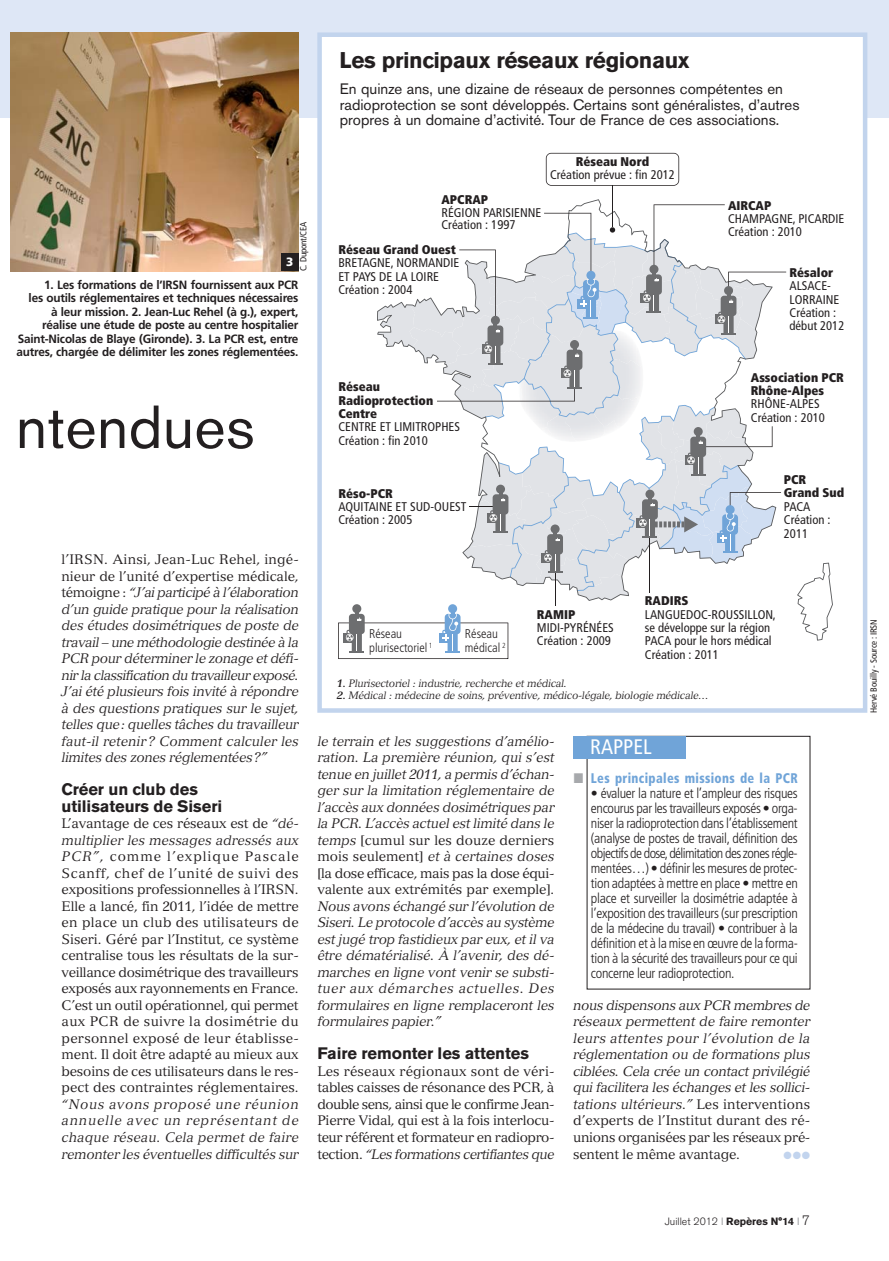
<style>
.page{position:relative;width:889px;height:1261px;background:#fff}
.page>*{position:absolute;margin:0;border:0;box-sizing:border-box;transform-origin:0 0}
.t1{font:60px "Akzidenz Grotesk BE";letter-spacing:.005em;color:#231f20}
.t2{font:700 22.5px "Akzidenz Grotesk BE";letter-spacing:-.015em;color:#231f20}
.t3{font:condensed 21px "Frutiger";color:#fff}
.t4{font:700 16.5px/16.5px "Akzidenz Grotesk BE";letter-spacing:-.005em;color:#231f20}
.t5{font:15px/15.8px "Akzidenz Grotesk BE";color:#231f20}
.t6{font:300 condensed 13.95px/15px "Frutiger";letter-spacing:-.02em;color:#231f20;text-align:justify}
.t7{font:900 condensed 13.95px "Frutiger";letter-spacing:.025em;color:#70a4d8;scale:.9 1}
.t8{font:italic 13.5px/16.5px "Versailles";letter-spacing:-.01em;color:#231f20;text-align:justify}
.t9{font:13.5px/16.5px "Versailles";letter-spacing:-.015em;color:#231f20;text-align:justify}
.t10{font:condensed 12.6px/13.4px "Frutiger";color:#231f20}
.t11{font:900 condensed 12.6px/13.4px "Frutiger";color:#231f20}
.t12{font:300 condensed 12.6px/13.4px "Frutiger";color:#231f20}
.t13{font:700 12px/13.5px "Frutiger";letter-spacing:-.015em;color:#231f20;text-align:right}
.t14{font:900 12px "Frutiger";color:#fff}
.t15{font:italic 10.5px "Versailles";letter-spacing:-.015em;color:#231f20}
.t16{font:300 10.5px "Akzidenz Grotesk BE";color:#231f20}
.t17{font:10.5px "Zapf Dingbats ITC";color:#c2d4ee}
.t18{font:condensed 9px "Frutiger";letter-spacing:-.015em;color:#231f20}
.s1{font-style:normal}
.s2{font-style:italic}
.s3{font-weight:700}
.s4{color:#a7a9ac}
.s5{color:#808285}
.s6{font-size:13.5px}
</style>
<div class="page">
<div style="left:0;top:0;width:889px;height:117px;background:#dee7f6"></div>
<img style="left:11px;top:32px;width:287px;height:239px">
<div style="left:281px;top:254px;width:17px;height:17px;background:#231f20"></div>
<div style="left:319px;top:35px;width:546px;height:675px;background:#fff"></div>
<div style="left:317px;top:32px;width:550px;height:680px;border:4px solid #c2d4ed"></div>
<svg style="left:797px;top:562px;width:36px;height:78px"></svg>
<hr style="left:612px;top:185px;width:1px;height:42px;background:#231f20">
<hr style="left:555px;top:561px;width:1px;height:44px;background:#231f20">
<svg style="left:546px;top:153px;width:133px;height:33px"></svg>
<div style="left:352px;top:604px;width:9px;height:9px;background:#6d6e70;border-radius:50%"></div>
<div style="left:448px;top:604px;width:9px;height:9px;background:#70a4d8;border-radius:50%"></div>
<svg style="left:338px;top:611px;width:170px;height:48px"></svg>
<svg style="left:377px;top:200px;width:409px;height:400px"></svg>
<div style="left:573px;top:735px;width:113px;height:23px;background:#70a4d8"></div>
<h2 class="t2" style="left:339px;top:52px;width:351px">Les principaux réseaux régionaux</h2>
<p class="t5" style="left:340px;top:82px;width:461px">En quinze ans, une dizaine de réseaux de personnes compétentes en radioprotection se sont développés. Certains sont généralistes, d’autres propres à un domaine d’activité. Tour de France de ces associations.</p>
<p class="t18" style="left:300px;top:271px;width:51px;rotate:-90deg">C. Dupont/CEA</p>
<p class="t14" style="left:286px;top:257px;width:9px">3</p>
<p class="t13" style="left:16px;top:279px;width:283px">1. Les formations de l’IRSN fournissent aux PCR<br>les outils réglementaires et techniques nécessaires<br>à leur mission. 2. Jean-Luc Rehel (à g.), expert, réalise une étude de poste au centre hospitalier Saint-Nicolas de Blaye (Gironde). 3. La PCR est, entre autres, chargée de délimiter les zones réglementées.</p>
<h1 class="t1" style="left:16px;top:405px;width:240px">ntendues</h1>
<p class="t11" style="left:441px;top:194px;width:48px">APCRAP</p>
<p class="t10" style="left:441px;top:208px;width:101px;line-height:11.4px">RÉGION PARISIENNE<br>Création : 1997</p>
<p class="t11" style="left:338px;top:244px;width:119px">Réseau Grand Ouest</p>
<p class="t10" style="left:338px;top:257px;width:122px">BRETAGNE, NORMANDIE<br>ET PAYS DE LA LOIRE<br>Création : 2004</p>
<p class="t11" style="left:576px;top:156px;width:75px">Réseau Nord</p>
<p class="t10" style="left:550px;top:169px;width:126px">Création prévue : fin 2012</p>
<p class="t11" style="left:338px;top:381px;width:96px">Réseau<br>Radioprotection<br>Centre</p>
<p class="t10" style="left:338px;top:421px;width:123px">CENTRE ET LIMITROPHES<br>Création : fin 2010</p>
<p class="t11" style="left:728px;top:199px;width:45px">AIRCAP</p>
<p class="t10" style="left:728px;top:213px;width:118px">CHAMPAGNE, PICARDIE<br>Création : 2010</p>
<p class="t11" style="left:789px;top:267px;width:45px">Résalor</p>
<p class="t10" style="left:789px;top:280px;width:56px">ALSACE-<br>LORRAINE<br>Création : début 2012</p>
<p class="t11" style="left:751px;top:371px;width:95px">Association PCR<br>Rhône-Alpes</p>
<p class="t10" style="left:751px;top:398px;width:75px">RHÔNE-ALPES<br>Création : 2010</p>
<p class="t8" style="left:62px;top:552px;width:239px"><span class="s1">l’IRSN. Ainsi, Jean-Luc Rehel, ingé&shy;nieur de l’unité d’expertise médicale, témoigne :</span> “J’ai participé à l’élaboration d’un guide pratique pour la réalisation des études dosimétriques de poste de travail – une méthodologie destinée à la PCR pour déterminer le zonage et défi&shy;nir la classification du travailleur exposé.<br>J’ai été plusieurs fois invité à répondre à des questions pratiques sur le sujet, telles que: quelles tâches du travailleur faut-il retenir ? Comment calculer les limites des zones réglementées?”</p>
<p class="t4" style="left:62px;top:782px;width:162px">Créer un club des utilisateurs de Siseri</p>
<p class="t9" style="left:62px;top:816px;width:239px">L’avantage de ces réseaux est de <span class="s2">“dé&shy;multiplier les messages adressés aux PCR”</span>, comme l’explique Pascale Scanff, chef de l’unité de suivi des expositions professionnelles à l’IRSN.<br>Elle a lancé, fin 2011, l’idée de mettre en place un club des utilisateurs de Siseri. Géré par l’Institut, ce système centralise tous les résultats de la sur&shy;veillance dosimétrique des travailleurs exposés aux rayonnements en France.<br>C’est un outil opérationnel, qui permet aux PCR de suivre la dosimétrie du personnel exposé de leur établisse&shy;ment. Il doit être adapté au mieux aux besoins de ces utilisateurs dans le res&shy;pect des contraintes réglementaires.</p>
<p class="t8" style="left:62px;top:1097px;width:239px">“Nous avons proposé une réunion annuelle avec un représentant de chaque réseau. Cela permet de faire remonter les éventuelles difficultés sur</p>
<p class="t11" style="left:338px;top:487px;width:56px">Réso-PCR</p>
<p class="t10" style="left:338px;top:501px;width:129px">AQUITAINE ET SUD-OUEST<br>Création : 2005</p>
<p class="t11" style="left:784px;top:474px;width:62px">PCR<br>Grand Sud</p>
<p class="t10" style="left:784px;top:500px;width:48px">PACA<br>Création :<br>2011</p>
<p class="t12" style="left:369px;top:628px;width:65px">Réseau plurisectoriel <sup>1</sup></p>
<p class="t12" style="left:465px;top:628px;width:42px">Réseau médical <sup>2</sup></p>
<p class="t11" style="left:537px;top:608px;width:40px">RAMIP</p>
<p class="t10" style="left:537px;top:622px;width:78px">MIDI-PYRÉNÉES<br>Création : 2009</p>
<p class="t11" style="left:645px;top:595px;width:45px">RADIRS</p>
<p class="t10" style="left:645px;top:608px;width:132px">LANGUEDOC-ROUSSILLON, se développe sur la région<br>PACA pour le hors médical<br>Création : 2011</p>
<p class="t15" style="left:337px;top:680px;width:231px"><span class="s3">1.</span> Plurisectoriel : industrie, recherche et médical.</p>
<p class="t15" style="left:337px;top:692px;width:373px"><span class="s3">2.</span> Médical : médecine de soins, préventive, médico-légale, biologie médicale…</p>
<p class="t8" style="left:317px;top:734px;width:239px">le terrain et les suggestions d’amélio&shy;ration. La première réunion, qui s’est tenue en juillet 2011, a permis d’échan&shy;ger sur la limitation réglementaire de l’accès aux données dosimétriques par la PCR. L’accès actuel est limité dans le temps <span class="s1">[cumul sur les douze derniers mois seulement]</span> et à certaines doses <span class="s1">[la dose efficace, mais pas la dose équi&shy;valente aux extrémités par exemple]</span>.<br>Nous avons échangé sur l’évolution de Siseri. Le protocole d’accès au système est jugé trop fastidieux par eux, et il va être dématérialisé. À l’avenir, des dé&shy;marches en ligne vont venir se substi&shy;tuer aux démarches actuelles. Des formulaires en ligne remplaceront les formulaires papier.”</p>
<p class="t4" style="left:317px;top:1046px;width:213px">Faire remonter les attentes</p>
<p class="t9" style="left:317px;top:1064px;width:239px">Les réseaux régionaux sont de véri&shy;tables caisses de résonance des PCR, à double sens, ainsi que le confirme Jean-Pierre Vidal, qui est à la fois interlocu&shy;teur référent et formateur en radiopro&shy;tection. <span class="s2">“Les formations certifiantes que</span></p>
<h3 class="t3" style="left:590px;top:738px;width:63px">RAPPEL</h3>
<p class="t7" style="left:574px;top:772px;width:250px"><span class="s4">■</span> Les principales missions de la PCR</p>
<p class="t6" style="left:591px;top:787px;width:208px">• évaluer la nature et l’ampleur des risques encourus par les travailleurs exposés • orga&shy;niser la radioprotection dans l’établissement (analyse de postes de travail, définition des objectifs de dose,délimitation des zones régle&shy;mentées…) • définir les mesures de protec&shy;tion adaptées à mettre en place • mettre en place et surveiller la dosimétrie adaptée à l’exposition des travailleurs (sur prescription de la médecine du travail) • contribuer à la définition et à la mise en œuvre de la forma&shy;tion à la sécurité des travailleurs pour ce qui concerne leur radioprotection.</p>
<p class="t8" style="left:573px;top:998px;width:239px">nous dispensons aux PCR membres de réseaux permettent de faire remonter leurs attentes pour l’évolution de la réglementation ou de formations plus ciblées. Cela crée un contact privilégié qui facilitera les échanges et les sollici&shy;tations ultérieurs.” <span class="s1">Les interventions d’experts de l’Institut durant des ré&shy;unions organisées par les réseaux pré&shy;sentent le même avantage.</span></p>
<p class="t17" style="left:783px;top:1151px;width:28px">●●●</p>
<p class="t16" style="left:664px;top:1217px;width:147px">Juillet 2012 <span class="s5">I</span> <span class="s3">Repères N°14</span> <span class="s5">I</span> <span class="s6">7</span></p>
<p class="t18" style="left:870px;top:712px;width:95px;rotate:-90deg">Hervé Bouilly - Source : IRSN</p>
</div>
